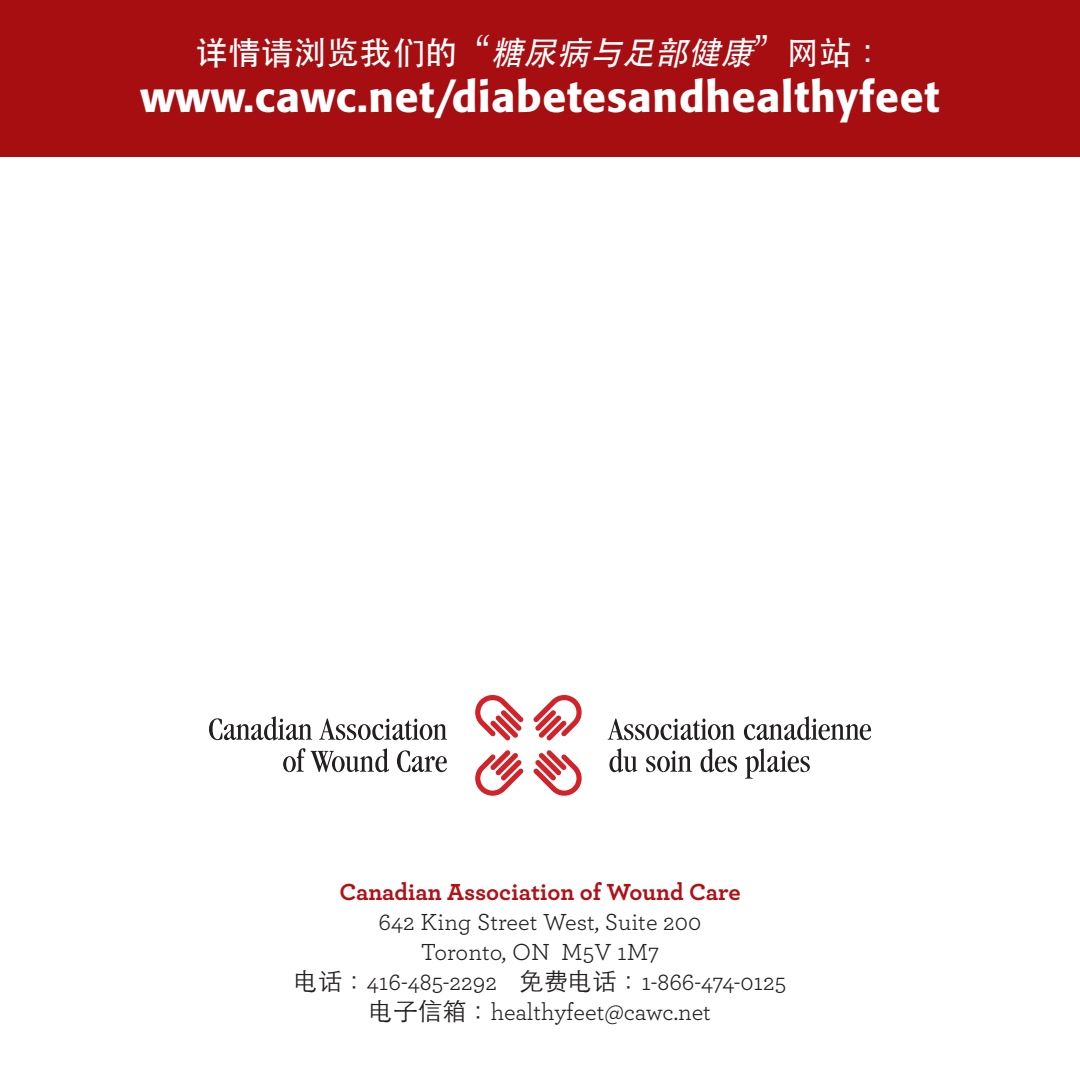
<style>
.page{position:relative;width:1080px;height:1080px;background:#fff}
.page>*{position:absolute;margin:0;border:0;box-sizing:border-box;transform-origin:0 0}
.t1{font:500 42.5px "Formata";letter-spacing:.02em;color:#fff}
.t2{font:500 32.5px "ST Heiti TC";letter-spacing:.01em;color:#fff}
.t3{font:24.5px/30px "Archer";color:#231f20;text-align:center}
.t4{font:700 24.5px "Archer";color:#b11116}
.s1{font-style:italic}
.s2{font-family:"ST Heiti TC";font-weight:300}
</style>
<div class="page">
<svg style="left:608px;top:718px;width:127px;height:22px"></svg>
<svg style="left:744px;top:716px;width:127px;height:24px"></svg>
<svg style="left:609px;top:748px;width:28px;height:24px"></svg>
<svg style="left:646px;top:751px;width:46px;height:21px"></svg>
<svg style="left:701px;top:748px;width:36px;height:24px"></svg>
<svg style="left:745px;top:748px;width:65px;height:31px"></svg>
<svg style="left:209px;top:716px;width:103px;height:24px"></svg>
<svg style="left:319px;top:718px;width:128px;height:22px"></svg>
<svg style="left:283px;top:748px;width:22px;height:24px"></svg>
<svg style="left:311px;top:748px;width:78px;height:24px"></svg>
<svg style="left:397px;top:750px;width:50px;height:22px"></svg>
<svg style="left:475px;top:750px;width:49px;height:46px"></svg>
<svg style="left:533px;top:750px;width:49px;height:46px"></svg>
<svg style="left:475px;top:695px;width:49px;height:46px"></svg>
<svg style="left:533px;top:695px;width:49px;height:46px"></svg>
<div style="left:0;top:0;width:1080px;height:157px;background:#a70e12"></div>
<h2 class="t2" style="left:195px;top:34px;width:690px">详情请浏览我们的“<span class="s1">糖尿病与足部健康</span>”网站：</h2>
<h1 class="t1" style="left:140px;top:71px;width:801px">www.cawc.net/diabetesandhealthyfeet</h1>
<p class="t4" style="left:339px;top:873px;width:403px">Canadian Association of Wound Care</p>
<p class="t3" style="left:294px;top:906px;width:494px">642 King Street West, Suite 200<br>Toronto, ON M5V 1M7<br><span class="s2">电话：</span>416-485-2292 <span class="s2">免费电话：</span>1-866-474-0125<span class="s2">电子信箱：</span>healthyfeet@cawc.net</p>
</div>
